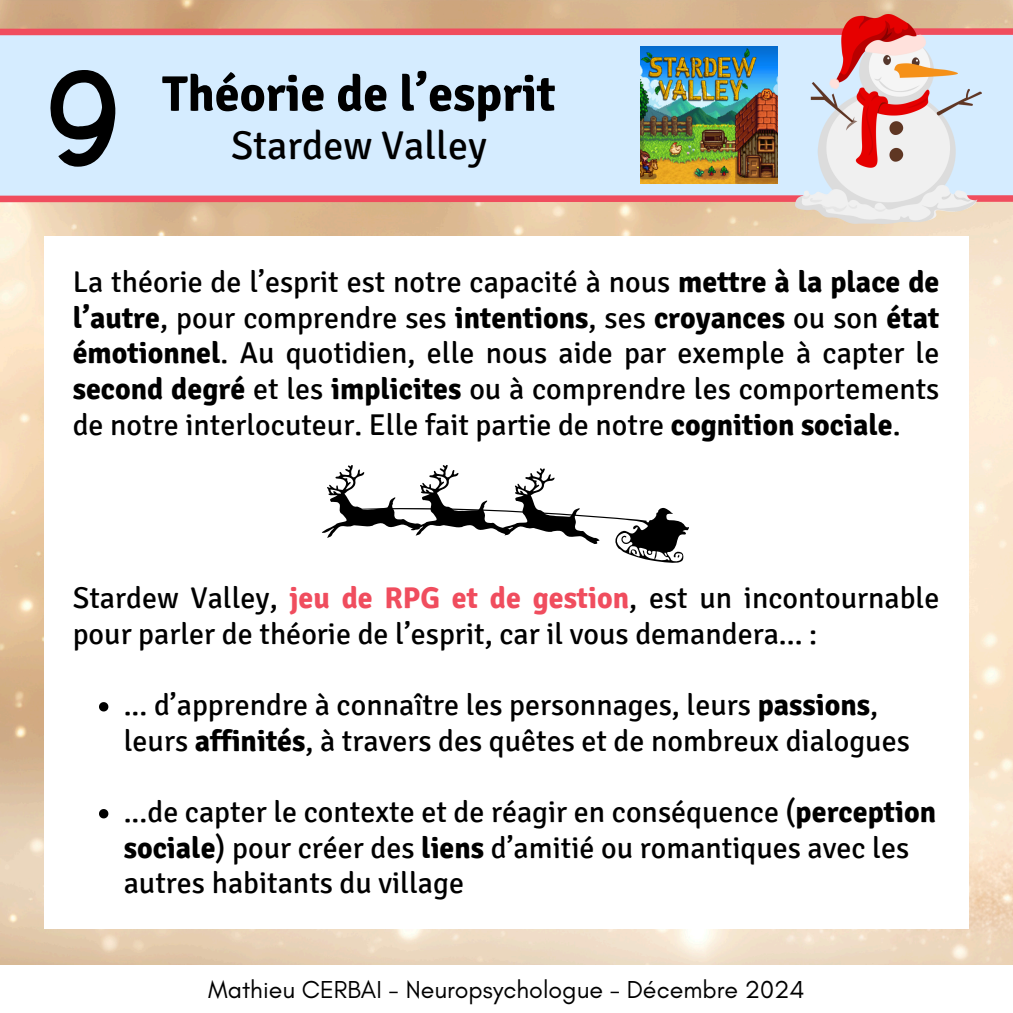
<style>
.page{position:relative;width:1013px;height:1013px;background:#fff}
.page>*{position:absolute;margin:0;border:0;box-sizing:border-box;transform-origin:0 0}
.t1{font:224.25px "Carlson Slab";color:#000}
.t2{font:700 50px "Signika";color:#000}
.t3{font:40px "Signika";color:#000}
.t4{font:30px/35.6px "Signika";color:#000}
.t5{font:25px "Glacial Indifference";color:#000}
.s1{font-weight:700}
.s2{font-weight:700;color:#f04d5e}
</style>
<div class="page">
<img style="left:0;top:0;width:1012px;height:965px">
<div style="left:0;top:32px;width:1012px;height:167px;background:#d5ecff"></div>
<svg style="left:0;top:195px;width:1012px;height:10px;background:#ea7778"></svg>
<svg style="left:0;top:25px;width:1012px;height:11px;background:#e47978"></svg>
<div style="left:45px;top:236px;width:923px;height:692px;background:#fff"></div>
<img style="left:795px;top:14px;width:186px;height:209px">
<img style="left:640px;top:47px;width:137px;height:136px">
<svg style="left:99px;top:702px;width:9px;height:9px"></svg>
<svg style="left:99px;top:809px;width:9px;height:9px"></svg>
<svg style="left:322px;top:465px;width:367px;height:98px"></svg>
<p class="t1" style="left:44px;top:-7px;width:80px">9</p>
<p class="t2" style="left:162px;top:64px;width:395px">Théorie de l’esprit</p>
<h1 class="t3" style="left:231px;top:121px;width:257px">Stardew Valley</h1>
<h2 class="t4" style="left:73px;top:265px;width:868px;text-align:justify">La théorie de l’esprit est notre capacité à nous <span class="s1">mettre à la place de l’autre</span>, pour comprendre ses <span class="s1">intentions</span>, ses <span class="s1">croyances</span> ou son <span class="s1">état émotionnel</span>. Au quotidien, elle nous aide par exemple à capter le <span class="s1">second degré</span> et les <span class="s1">implicites</span> ou à comprendre les comportements de notre interlocuteur. Elle fait partie de notre <span class="s1">cognition sociale</span>.</h2>
<p class="t4" style="left:73px;top:580px;width:868px">Stardew Valley, <span class="s2">jeu de RPG et de gestion</span>, est un incontournable pour parler de théorie de l’esprit, car il vous demandera... :</p>
<p class="t4" style="left:124px;top:687px;width:787px">... d’apprendre à connaître les personnages, leurs <span class="s1">passions</span>, leurs <span class="s1">affinités</span>, à travers des quêtes et de nombreux dialogues</p>
<h3 class="t4" style="left:124px;top:794px;width:814px">...de capter le contexte et de réagir en conséquence (<span class="s1">perception sociale</span>) pour créer des <span class="s1">liens</span> d’amitié ou romantiques avec les autres habitants du village</h3>
<p class="t5" style="left:208px;top:974px;width:598px">Mathieu CERBAI - Neuropsychologue - Décembre 2024</p>
</div>
